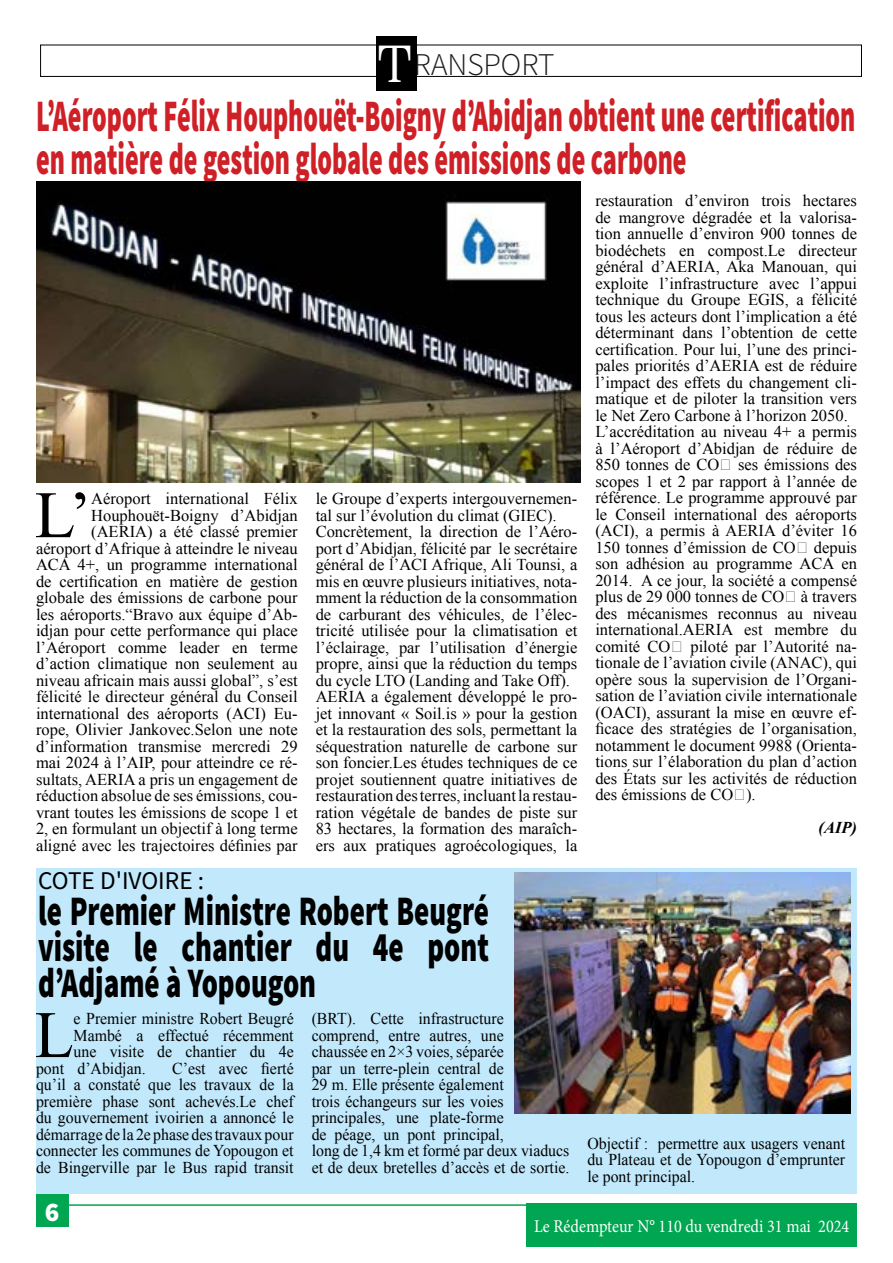
<style>
.page{position:relative;width:893px;height:1263px;background:#fff}
.page>*{position:absolute;margin:0;border:0;box-sizing:border-box;transform-origin:0 0}
.t1{font:66.3px "Times New Roman";color:#000}
.t2{font:66.3px "Times New Roman";color:#000;scale:.96 1}
.t3{font:900 45px/43.5px "Source Sans Pro";color:#ce2026;scale:.58 1}
.t4{font:900 42px/36px "Source Sans Pro";color:#000;text-align:justify;scale:.69 1}
.t5{font:300 31.65px "Source Sans Pro";color:#1c1c1c}
.t6{font:900 27px "Source Sans Pro";color:#fff}
.t7{font:25.5px "Source Sans Pro";color:#000}
.t8{font:18px "Minion Pro";color:#fff;scale:.9 1}
.t9{font:16.5px/16.5px "Times New Roman";color:#000}
.t10{font:16.5px/16.5px "Times New Roman";color:#000;text-align:justify;scale:.96 1}
.t11{font:italic 700 16.5px "Times New Roman";color:#000}
.s1{font-family:"Superclarendon";font-size:49.5px;color:#fff}
</style>
<div class="page">
<div style="left:36px;top:1194px;width:32px;height:33px;background:#00a651"></div>
<div style="left:526px;top:1203px;width:331px;height:44px;background:#00a651"></div>
<hr style="left:68px;top:1204px;width:557px;height:2px;background:#00a651">
<div style="left:40px;top:45px;width:821px;height:32px;border:1px solid #000"></div>
<div style="left:376px;top:36px;width:40px;height:54px;background:#000"></div>
<div style="left:36px;top:869px;width:821px;height:325px;background:#c1e8fb"></div>
<img style="left:36px;top:182px;width:544px;height:300px">
<img style="left:514px;top:872px;width:336px;height:241px">
<h3 class="t5" style="left:378px;top:45px;width:178px"><span class="s1">T</span>RANSPORT</h3>
<h2 class="t3" style="left:36px;top:96px;width:1414px">L’Aéroport Félix Houphouët-Boigny d’Abidjan obtient une certification en matière de gestion globale des émissions de carbone</h2>
<h1 class="t1" style="left:35px;top:470px;width:58px">L’</h1>
<p class="t9" style="left:36px;top:490px;width:263px;text-align:right">Aéroport international Félix Houphouët-Boigny d’Abidjan (AERIA) a été classé premier aéroport d’Afrique à atteindre le niveau ACA 4+, un programme international de certification en matière de gestion globale des émissions de carbone pour les aéroports.“Bravo aux équipe d’Ab&shy;idjan pour cette performance qui place l’Aéroport comme leader en terme d’action climatique non seulement au niveau africain mais aussi global”, s’est félicité le directeur général du Conseil international des aéroports (ACI) Eu&shy;rope, Olivier Jankovec.Selon une note d’information transmise mercredi 29 mai 2024 à l’AIP, pour atteindre ce ré&shy;sultats, AERIA a pris un engagement de réduction absolue de ses émissions, cou&shy;vrant toutes les émissions de scope 1 et 2, en formulant un objectif à long terme aligné avec les trajectoires définies par</p>
<p class="t9" style="left:316px;top:490px;width:263px">le Groupe d’experts intergouvernemen&shy;tal sur l’évolution du climat (GIEC).<br>Concrètement, la direction de l’Aéro&shy;port d’Abidjan, félicité par le secrétaire général de l’ACI Afrique, Ali Tounsi, a mis en œuvre plusieurs initiatives, nota&shy;mment la réduction de la consommation de carburant des véhicules, de l’élec&shy;tricité utilisée pour la climatisation et l’éclairage, par l’utilisation d’énergie propre, ainsi que la réduction du temps du cycle LTO (Landing and Take Off).<br>AERIA a également développé le pro&shy;jet innovant « Soil.is » pour la gestion et la restauration des sols, permettant la séquestration naturelle de carbone sur son foncier.Les études techniques de ce projet soutiennent quatre initiatives de restauration des terres, incluant la restau&shy;ration végétale de bandes de piste sur 83 hectares, la formation des maraîch&shy;ers aux pratiques agroécologiques, la</p>
<h3 class="t7" style="left:38px;top:864px;width:168px">COTE D'IVOIRE :</h3>
<h3 class="t4" style="left:38px;top:895px;width:655px">le Premier Ministre Robert Beugré visite le chantier du 4e pont d’Adjamé à Yopougon</h3>
<h1 class="t2" style="left:35px;top:990px;width:42px">L</h1>
<p class="t10" style="left:74px;top:1010px;width:231px">e Premier ministre Robert Beugré</p>
<p class="t10" style="left:312px;top:1010px;width:270px;text-align:left">(BRT). Cette infrastructure comprend, entre autres, une<br>chaussée en 2×3 voies, séparée<br>par un terre-plein central de<br>29 m. Elle présente également<br>trois échangeurs sur les voies principales, une plate-forme<br>de péage, un pont principal,<br>long de 1,4 km et formé par deux viaducs et de deux bretelles d’accès et de sortie.</p>
<p class="t10" style="left:74px;top:1026px;width:231px">Mambé a effectué récemment</p>
<p class="t10" style="left:74px;top:1043px;width:231px">une visite de chantier du 4e</p>
<p class="t10" style="left:36px;top:1059px;width:116px">pont d’Abidjan.</p>
<p class="t10" style="left:36px;top:1059px;width:270px;text-indent:136px">C’est avec fierté qu’il a constaté que les travaux de la première phase sont achevés.Le chef du gouvernement ivoirien a annoncé le démarrage de la 2e phase des travaux pour connecter les communes de Yopougon et de Bingerville par le Bus rapid transit</p>
<p class="t9" style="left:595px;top:192px;width:263px">restauration d’environ trois hectares de mangrove dégradée et la valorisa&shy;tion annuelle d’environ 900 tonnes de biodéchets en compost.Le directeur général d’AERIA, Aka Manouan, qui exploite l’infrastructure avec l’appui technique du Groupe EGIS, a félicité tous les acteurs dont l’implication a été déterminant dans l’obtention de cette certification. Pour lui, l’une des princi&shy;pales priorités d’AERIA est de réduire l’impact des effets du changement cli&shy;matique et de piloter la transition vers le Net Zero Carbone à l’horizon 2050.<br>L’accréditation au niveau 4+ a permis à l’Aéroport d’Abidjan de réduire de 850 tonnes de CO₂ ses émissions des scopes 1 et 2 par rapport à l’année de référence. Le programme approuvé par le Conseil international des aéroports (ACI), a permis à AERIA d’éviter 16<br>150 tonnes d’émission de CO₂ depuis son adhésion au programme ACA en 2014. A ce jour, la société a compensé plus de 29 000 tonnes de CO₂ à travers des mécanismes reconnus au niveau international.AERIA est membre du comité CO₂ piloté par l’Autorité na&shy;tionale de l’aviation civile (ANAC), qui opère sous la supervision de l’Organi&shy;sation de l’aviation civile internationale (OACI), assurant la mise en œuvre ef&shy;ficace des stratégies de l’organisation, notamment le document 9988 (Orienta&shy;tions sur l’élaboration du plan d’action des États sur les activités de réduction des émissions de CO₂).</p>
<p class="t11" style="left:818px;top:816px;width:40px">(AIP)</p>
<p class="t10" style="left:587px;top:1135px;width:270px">Objectif : permettre aux usagers venant du Plateau et de Yopougon d’emprunter le pont principal.</p>
<h3 class="t6" style="left:45px;top:1194px;width:16px">6</h3>
<p class="t8" style="left:534px;top:1214px;width:352px">Le Rédempteur N° 110 du vendredi 31 mai 2024</p>
</div>
